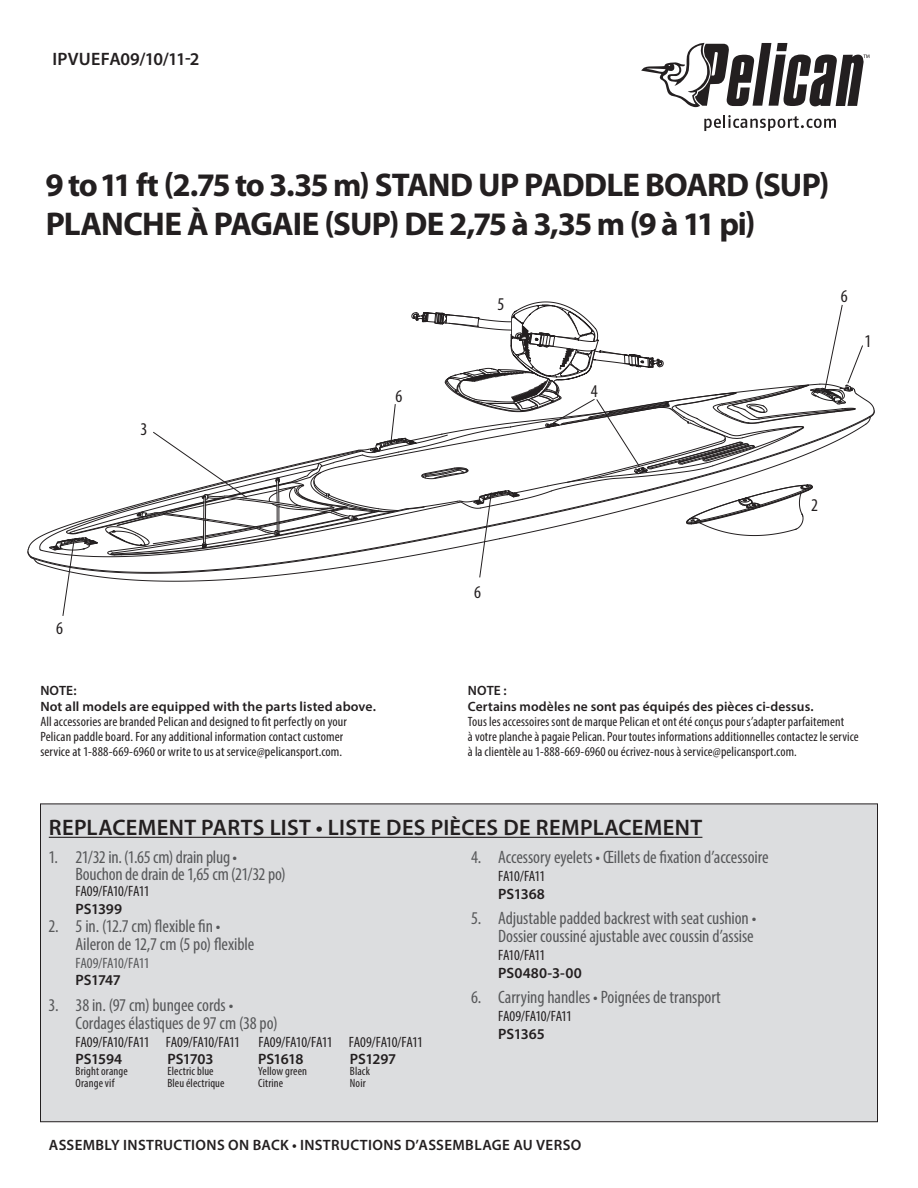
<style>
.page{position:relative;width:918px;height:1188px;background:#fff}
.page>*{position:absolute;margin:0;border:0;box-sizing:border-box;transform-origin:0 0}
.t1{font:700 33px/39px "Myriad Pro";letter-spacing:-.03em;color:#231f20}
.t2{font:600 22.5px "Myriad Pro";letter-spacing:.015em;color:#231f20}
.t3{font:condensed 18px/18px "Myriad Pro";letter-spacing:-.005em;color:#57585a}
.t4{font:600 18px "Myriad Pro";letter-spacing:.005em;color:#231f20}
.t5{font:condensed 18px "Myriad Pro";color:#231f20}
.t6{font:600 15px "Myriad Pro";letter-spacing:.01em;color:#231f20}
.t7{font:condensed 15px "Myriad Pro";letter-spacing:-.025em;color:#231f20}
.t8{font:condensed 15px "Myriad Pro";letter-spacing:-.025em;color:#57585a}
.t9{font:condensed 13.5px/15px "Myriad Pro";letter-spacing:.01em;color:#231f20}
.t10{font:600 13.5px/16.5px "Myriad Pro";letter-spacing:.005em;color:#231f20}
.t11{font:condensed 12px/12px "Myriad Pro";letter-spacing:.01em;color:#231f20}
</style>
<div class="page">
<svg style="left:28px;top:301px;width:847px;height:315px"></svg>
<div style="left:40px;top:804px;width:838px;height:318px;background:#dcdddf"></div>
<hr style="left:49px;top:837px;width:653px;height:1px;background:#231f20">
<svg style="left:641px;top:42px;width:228px;height:65px"></svg>
<svg style="left:704px;top:115px;width:132px;height:16px"></svg>
<h3 class="t4" style="left:53px;top:47px;width:148px">IPVUEFA09/10/11-2</h3>
<h1 class="t1" style="left:45px;top:166px;width:786px">9 to11 ft (2.75 to 3.35 m) STAND UP PADDLE BOARD (SUP)<br>PLANCHE À PAGAIE (SUP) DE 2,75 à 3,35 m (9 à 11 pi)</h1>
<h3 class="t5" style="left:140px;top:418px;width:8px">3</h3>
<h3 class="t5" style="left:396px;top:385px;width:8px">6</h3>
<h3 class="t5" style="left:498px;top:293px;width:8px">5</h3>
<h3 class="t5" style="left:591px;top:381px;width:8px">4</h3>
<h3 class="t5" style="left:841px;top:285px;width:8px">6</h3>
<h3 class="t5" style="left:864px;top:330px;width:8px">1</h3>
<h3 class="t5" style="left:811px;top:495px;width:8px">2</h3>
<h3 class="t5" style="left:56px;top:617px;width:8px">6</h3>
<h3 class="t5" style="left:474px;top:581px;width:8px">6</h3>
<p class="t10" style="left:40px;top:682px;width:337px">NOTE:<br>Not all models are equipped with the parts listed above.</p>
<p class="t9" style="left:40px;top:714px;width:308px">All accessories are branded Pelican and designed to fit perfectly on your<br>Pelican paddle board. For any additional information contact customer service at 1-888-669-6960 or write to us at service@pelicansport.com.</p>
<p class="t10" style="left:468px;top:682px;width:347px">NOTE :<br>Certains modèles ne sont pas équipés des pièces ci-dessus.</p>
<p class="t9" style="left:468px;top:714px;width:392px">Tous les accessoires sont de marque Pelican et ont été conçus pour s’adapter parfaitement<br>à votre planche à pagaie Pelican. Pour toutes informations additionnelles contactez le service à la clientèle au 1-888-669-6960 ou écrivez-nous à service@pelicansport.com.</p>
<h2 class="t2" style="left:49px;top:813px;width:655px">REPLACEMENT PARTS LIST • LISTE DES PIÈCES DE REMPLACEMENT</h2>
<h3 class="t3" style="left:76px;top:849px;width:212px;line-height:16.5px;text-indent:-27px">1. 21/32 in. (1.65 cm) drain plug •<br>Bouchon de drain de 1,65 cm (21/32 po)</h3>
<p class="t7" style="left:76px;top:882px;width:75px">FA09/FA10/FA11</p>
<p class="t6" style="left:76px;top:900px;width:48px">PS1399</p>
<h3 class="t3" style="left:76px;top:917px;width:180px;text-indent:-27px">2. 5 in. (12.7 cm) flexible fin •<br>Aileron de 12,7 cm (5 po) flexible</h3>
<p class="t8" style="left:76px;top:954px;width:75px">FA09/FA10/FA11</p>
<p class="t6" style="left:76px;top:971px;width:47px">PS1747</p>
<h3 class="t3" style="left:76px;top:995px;width:204px;text-indent:-27px">3. 38 in. (97 cm) bungee cords •<br>Cordages élastiques de 97 cm (38 po)</h3>
<p class="t7" style="left:76px;top:1033px;width:166px">FA09/FA10/FA11 FA09/FA10/FA11</p>
<p class="t7" style="left:259px;top:1033px;width:166px">FA09/FA10/FA11 FA09/FA10/FA11</p>
<p class="t6" style="left:76px;top:1049px;width:48px">PS1594</p>
<p class="t6" style="left:167px;top:1049px;width:48px">PS1703</p>
<p class="t6" style="left:258px;top:1049px;width:47px">PS1618</p>
<p class="t6" style="left:350px;top:1049px;width:48px">PS1297</p>
<p class="t11" style="left:76px;top:1065px;width:54px">Bright orange<br>Orange vif</p>
<p class="t11" style="left:167px;top:1065px;width:59px">Electric blue<br>Bleu électrique</p>
<p class="t11" style="left:258px;top:1065px;width:50px">Yellow green<br>Citrine</p>
<p class="t11" style="left:350px;top:1065px;width:22px">Black<br>Noir</p>
<h3 class="t3" style="left:471px;top:848px;width:299px">4. Accessory eyelets • Œillets de fixation d’accessoire</h3>
<p class="t7" style="left:498px;top:867px;width:48px">FA10/FA11</p>
<p class="t6" style="left:498px;top:885px;width:48px">PS1368</p>
<h3 class="t3" style="left:471px;top:909px;width:287px;text-align:right">5. Adjustable padded backrest with seat cushion •<br>Dossier coussiné ajustable avec coussin d’assise</h3>
<p class="t7" style="left:498px;top:946px;width:48px">FA10/FA11</p>
<p class="t6" style="left:498px;top:963px;width:85px">PS0480-3-00</p>
<h3 class="t3" style="left:471px;top:988px;width:251px">6. Carrying handles • Poignées de transport</h3>
<p class="t7" style="left:498px;top:1007px;width:75px">FA09/FA10/FA11</p>
<p class="t6" style="left:498px;top:1024px;width:48px">PS1365</p>
<p class="t6" style="left:49px;top:1136px;width:534px">ASSEMBLY INSTRUCTIONS ON BACK • INSTRUCTIONS D’ASSEMBLAGE AU VERSO</p>
</div>
